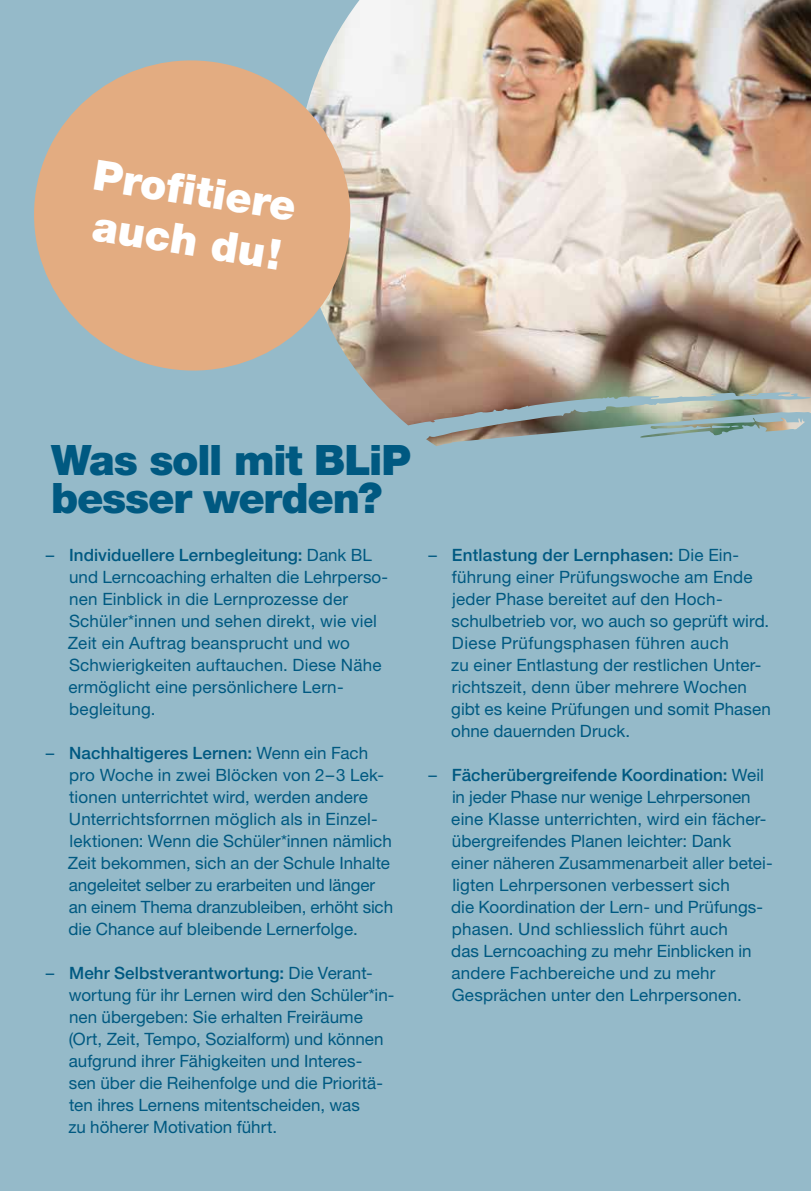
<style>
.page{position:relative;width:811px;height:1191px;background:#95bac9}
.page>*{position:absolute;margin:0;border:0;box-sizing:border-box;transform-origin:0 0}
.t1{font:900 42px/38px "Helvetica Neue LT Std";letter-spacing:-.03em;color:#005981}
.t2{font:900 42px/50.4px "Helvetica Neue LT Std";color:#fff}
.t3{font:17px/22px "Helvetica Neue LT Std";letter-spacing:.005em;color:#005981}
.s1{font-weight:500}
</style>
<div class="page">
<img style="left:329px;top:0;width:482px;height:425px">
<svg style="left:34px;top:49px;width:328px;height:333px;fill:#e3ac81"></svg>
<h1 class="t2" style="left:98px;top:149px;width:206px;rotate:9deg">Profitiere auch du!</h1>
<h1 class="t1" style="left:51px;top:441px;width:361px">Was soll mit BLiP besser werden?</h1>
<p class="t3" style="left:68px;top:543px;width:322px;text-indent:-22px">– <span class="s1">Individuellere Lernbegleitung:</span> Dank BL und Lerncoaching erhalten die Lehrperso&shy;nen Einblick in die Lernprozesse der Schüler*innen und sehen direkt, wie viel Zeit ein Auftrag beansprucht und wo Schwierigkeiten auftauchen. Diese Nähe ermöglicht eine persönlichere Lern&shy;begleitung.</p>
<p class="t3" style="left:68px;top:741px;width:327px;text-indent:-22px">– <span class="s1">Nachhaltigeres Lernen:</span> Wenn ein Fach pro Woche in zwei Blöcken von 2–3 Lek&shy;tionen unterrichtet wird, werden andere Unterrichtsforrnen möglich als in Einzel&shy;lektionen: Wenn die Schüler*innen nämlich Zeit bekommen, sich an der Schule Inhalte angeleitet selber zu erarbeiten und länger an einem Thema dranzubleiben, erhöht sich die Chance auf bleibende Lernerfolge.</p>
<p class="t3" style="left:68px;top:961px;width:328px;text-indent:-23px">– <span class="s1">Mehr Selbstverantwortung:</span> Die Verant&shy;wortung für ihr Lernen wird den Schüler*in&shy;nen übergeben: Sie erhalten Freiräume (Ort, Zeit, Tempo, Sozialform) und können aufgrund ihrer Fähigkeiten und Interes-<br>sen über die Reihenfolge und die Prioritä&shy;ten ihres Lernens mitentscheiden, was<br>zu höherer Motivation führt.</p>
<p class="t3" style="left:451px;top:543px;width:321px;text-indent:-23px">– <span class="s1">Entlastung der Lernphasen:</span> Die Ein&shy;führung einer Prüfungswoche am Ende jeder Phase bereitet auf den Hoch&shy;schulbetrieb vor, wo auch so geprüft wird.<br>Diese Prüfungsphasen führen auch<br>zu einer Entlastung der restlichen Unter&shy;richtszeit, denn über mehrere Wochen gibt es keine Prüfungen und somit Phasen ohne dauernden Druck.</p>
<p class="t3" style="left:451px;top:763px;width:323px;text-indent:-23px">– <span class="s1">Fächerübergreifende Koordination:</span> Weil in jeder Phase nur wenige Lehrpersonen eine Klasse unterrichten, wird ein fächer&shy;übergreifendes Planen leichter: Dank<br>einer näheren Zusammenarbeit aller betei&shy;ligten Lehrpersonen verbessert sich<br>die Koordination der Lern- und Prüfungs&shy;phasen. Und schliesslich führt auch<br>das Lerncoaching zu mehr Einblicken in andere Fachbereiche und zu mehr Gesprächen unter den Lehrpersonen.</p>
</div>
